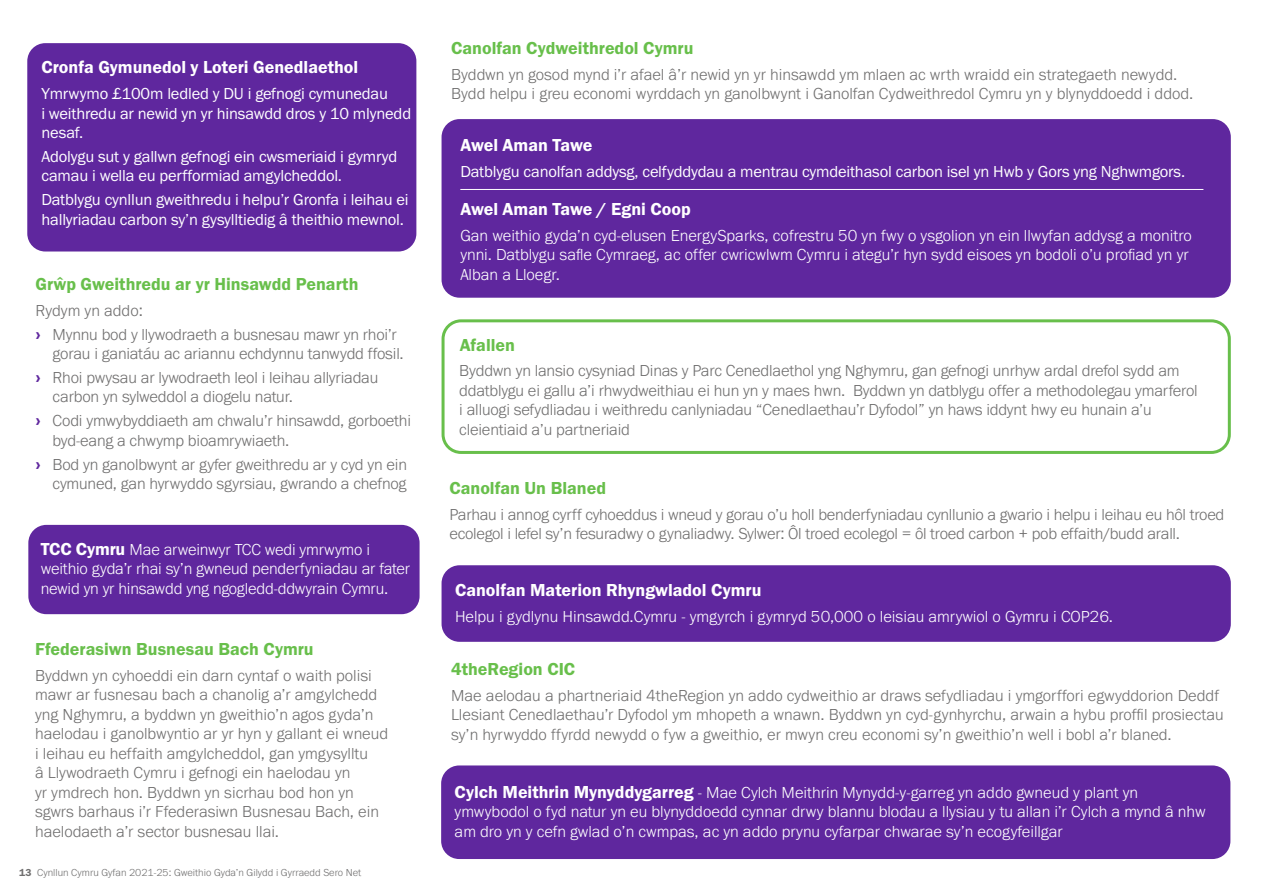
<style>
.page{position:relative;width:1263px;height:893px;background:#fff}
.page>*{position:absolute;margin:0;border:0;box-sizing:border-box;transform-origin:0 0}
.t1{font:18px "Franklin Gothic URW Dem";color:#68bf4b}
.t2{font:18px "Franklin Gothic URW Dem";color:#fff}
.Body{font:300 16.5px/19.5px "Franklin Gothic URW";letter-spacing:-.005em;color:#706f6f}
.Body-2{font:300 16.5px/19.5px "Franklin Gothic URW";color:#fff}
.Bullets_Body{font:300 16.5px/19.5px "Franklin Gothic URW";letter-spacing:-.01em;color:#706f6f}
.Body-3{font:16.5px/19.5px "Franklin Gothic URW Boo";letter-spacing:-.01em;color:#fff}
.White_body_line_afte{font:16.5px "Franklin Gothic URW Boo";letter-spacing:-.01em;color:#fff}
.t3{font:300 10.5px "Franklin Gothic URW";color:#706f6f}
.s1{font-family:"Frutiger LT Std";font-weight:700;color:#5f279e}
.s2{font-family:"Franklin Gothic URW Dem";font-weight:400;font-size:18px}
.s3{font-family:"Franklin Gothic URW Dem";font-weight:400}
</style>
<div class="page">
<div style="left:27px;top:43px;width:389px;height:208px;background:#5f279e;border-radius:18px"></div>
<div style="left:28px;top:525px;width:392px;height:89px;background:#5f279e;border-radius:18px"></div>
<div style="left:441px;top:565px;width:790px;height:77px;background:#5f279e;border-radius:18px"></div>
<div style="left:441px;top:765px;width:789px;height:94px;background:#5f279e;border-radius:18px"></div>
<div style="left:441px;top:319px;width:790px;height:135px;border:3px solid #68bf4b;border-radius:18px"></div>
<div style="left:441px;top:119px;width:790px;height:179px;background:#5f279e;border-radius:18px"></div>
<hr style="left:460px;top:189px;width:743px;height:1px;background:#fff">
<h2 class="t2" style="left:41px;top:56px;width:318px">Cronfa Gymunedol y Loteri Genedlaethol</h2>
<p class="Body-3" style="left:41px;top:83px;width:371px">Ymrwymo £100m ledled y DU i gefnogi cymunedau<br>i weithredu ar newid yn yr hinsawdd dros y 10 mlynedd nesaf.</p>
<p class="Body-3" style="left:41px;top:146px;width:357px">Adolygu sut y gallwn gefnogi ein cwsmeriaid i gymryd camau i wella eu perfformiad amgylcheddol.</p>
<p class="Body-3" style="left:41px;top:189px;width:369px">Datblygu cynllun gweithredu i helpu’r Gronfa i leihau ei hallyriadau carbon sy’n gysylltiedig â theithio mewnol.</p>
<h2 class="t1" style="left:36px;top:273px;width:324px">Grŵp Gweithredu ar yr Hinsawdd Penarth</h2>
<p class="Body" style="left:36px;top:300px;width:109px">Rydym yn addo:</p>
<p class="Bullets_Body" style="left:53px;top:324px;width:353px;text-indent:-17px"><span class="s1">›</span> Mynnu bod y llywodraeth a busnesau mawr yn rhoi’r gorau i ganiatáu ac ariannu echdynnu tanwydd ffosil.</p>
<p class="Bullets_Body" style="left:53px;top:367px;width:327px;text-indent:-17px"><span class="s1">›</span> Rhoi pwysau ar lywodraeth leol i leihau allyriadau carbon yn sylweddol a diogelu natur.</p>
<p class="Bullets_Body" style="left:53px;top:411px;width:360px;text-indent:-17px"><span class="s1">›</span> Codi ymwybyddiaeth am chwalu’r hinsawdd, gorboethi byd-eang a chwymp bioamrywiaeth.</p>
<p class="Bullets_Body" style="left:36px;top:454px;width:373px;text-align:right"><span class="s1">›</span> Bod yn ganolbwynt ar gyfer gweithredu ar y cyd yn ein cymuned, gan hyrwyddo sgyrsiau, gwrando a chefnog</p>
<h2 class="Body-2" style="left:41px;top:539px;width:371px"><span class="s2">TCC Cymru</span> Mae arweinwyr TCC wedi ymrwymo i weithio gyda’r rhai sy’n gwneud penderfyniadau ar fater newid yn yr hinsawdd yng ngogledd-ddwyrain Cymru.</h2>
<h2 class="t1" style="left:35px;top:637px;width:280px">Ffederasiwn Busnesau Bach Cymru</h2>
<h2 class="Body" style="left:35px;top:665px;width:355px">Byddwn yn cyhoeddi ein darn cyntaf o waith polisi mawr ar fusnesau bach a chanolig a’r amgylchedd yng Nghymru, a byddwn yn gweithio’n agos gyda’n haelodau i ganolbwyntio ar yr hyn y gallant ei wneud i leihau eu heffaith amgylcheddol, gan ymgysylltu<br>â Llywodraeth Cymru i gefnogi ein haelodau yn<br>yr ymdrech hon. Byddwn yn sicrhau bod hon yn sgwrs barhaus i’r Ffederasiwn Busnesau Bach, ein haelodaeth a’r sector busnesau llai.</h2>
<p class="t3" style="left:19px;top:866px;width:344px"><span class="s3">13</span> Cynllun Cymru Gyfan 2021-25: Gweithio Gyda’n Gilydd i Gyrraedd Sero Net</p>
<h2 class="t1" style="left:451px;top:37px;width:244px">Canolfan Cydweithredol Cymru</h2>
<h2 class="Body" style="left:451px;top:64px;width:744px">Byddwn yn gosod mynd i’r afael â’r newid yn yr hinsawdd ym mlaen ac wrth wraidd ein strategaeth newydd.<br>Bydd helpu i greu economi wyrddach yn ganolbwynt i Ganolfan Cydweithredol Cymru yn y blynyddoedd i ddod.</h2>
<h2 class="t2" style="left:460px;top:134px;width:134px">Awel Aman Tawe</h2>
<p class="White_body_line_afte" style="left:460px;top:161px;width:726px">Datblygu canolfan addysg, celfyddydau a mentrau cymdeithasol carbon isel yn Hwb y Gors yng Nghwmgors.</p>
<h2 class="t2" style="left:460px;top:198px;width:232px">Awel Aman Tawe / Egni Coop</h2>
<p class="Body-2" style="left:460px;top:225px;width:733px">Gan weithio gyda’n cyd-elusen EnergySparks, cofrestru 50 yn fwy o ysgolion yn ein llwyfan addysg a monitro ynni. Datblygu safle Cymraeg, ac offer cwricwlwm Cymru i ategu’r hyn sydd eisoes yn bodoli o’u profiad yn yr<br>Alban a Lloegr.</p>
<h2 class="t1" style="left:460px;top:334px;width:57px">Afallen</h2>
<p class="Body" style="left:459px;top:361px;width:740px">Byddwn yn lansio cysyniad Dinas y Parc Cenedlaethol yng Nghymru, gan gefnogi unrhyw ardal drefol sydd am ddatblygu ei gallu a’i rhwydweithiau ei hun yn y maes hwn. Byddwn yn datblygu offer a methodolegau ymarferol i alluogi sefydliadau i weithredu canlyniadau “Cenedlaethau’r Dyfodol” yn haws iddynt hwy eu hunain a’u cleientiaid a’u partneriaid</p>
<h2 class="t1" style="left:449px;top:477px;width:158px">Canolfan Un Blaned</h2>
<h2 class="Body" style="left:449px;top:504px;width:776px">Parhau i annog cyrff cyhoeddus i wneud y gorau o’u holl benderfyniadau cynllunio a gwario i helpu i leihau eu hôl troed ecolegol i lefel sy’n fesuradwy o gynaliadwy. Sylwer: Ôl troed ecolegol = ôl troed carbon + pob effaith/budd arall.</h2>
<h2 class="t2" style="left:455px;top:579px;width:308px">Canolfan Materion Rhyngwladol Cymru</h2>
<h2 class="Body-2" style="left:455px;top:606px;width:659px">Helpu i gydlynu Hinsawdd.Cymru - ymgyrch i gymryd 50,000 o leisiau amrywiol o Gymru i COP26.</h2>
<h2 class="t1" style="left:451px;top:658px;width:126px">4theRegion CIC</h2>
<h2 class="Body" style="left:451px;top:685px;width:774px">Mae aelodau a phartneriaid 4theRegion yn addo cydweithio ar draws sefydliadau i ymgorffori egwyddorion Deddf<br>Llesiant Cenedlaethau’r Dyfodol ym mhopeth a wnawn. Byddwn yn cyd-gynhyrchu, arwain a hybu proffil prosiectau sy’n hyrwyddo ffyrdd newydd o fyw a gweithio, er mwyn creu economi sy’n gweithio’n well i bobl a’r blaned.</h2>
<h2 class="Body-2" style="left:455px;top:782px;width:753px"><span class="s2">Cylch Meithrin Mynyddygarreg</span> - Mae Cylch Meithrin Mynydd-y-garreg yn addo gwneud y plant yn ymwybodol o fyd natur yn eu blynyddoedd cynnar drwy blannu blodau a llysiau y tu allan i’r Cylch a mynd â nhw am dro yn y cefn gwlad o’n cwmpas, ac yn addo prynu cyfarpar chwarae sy’n ecogyfeillgar</h2>
</div>
